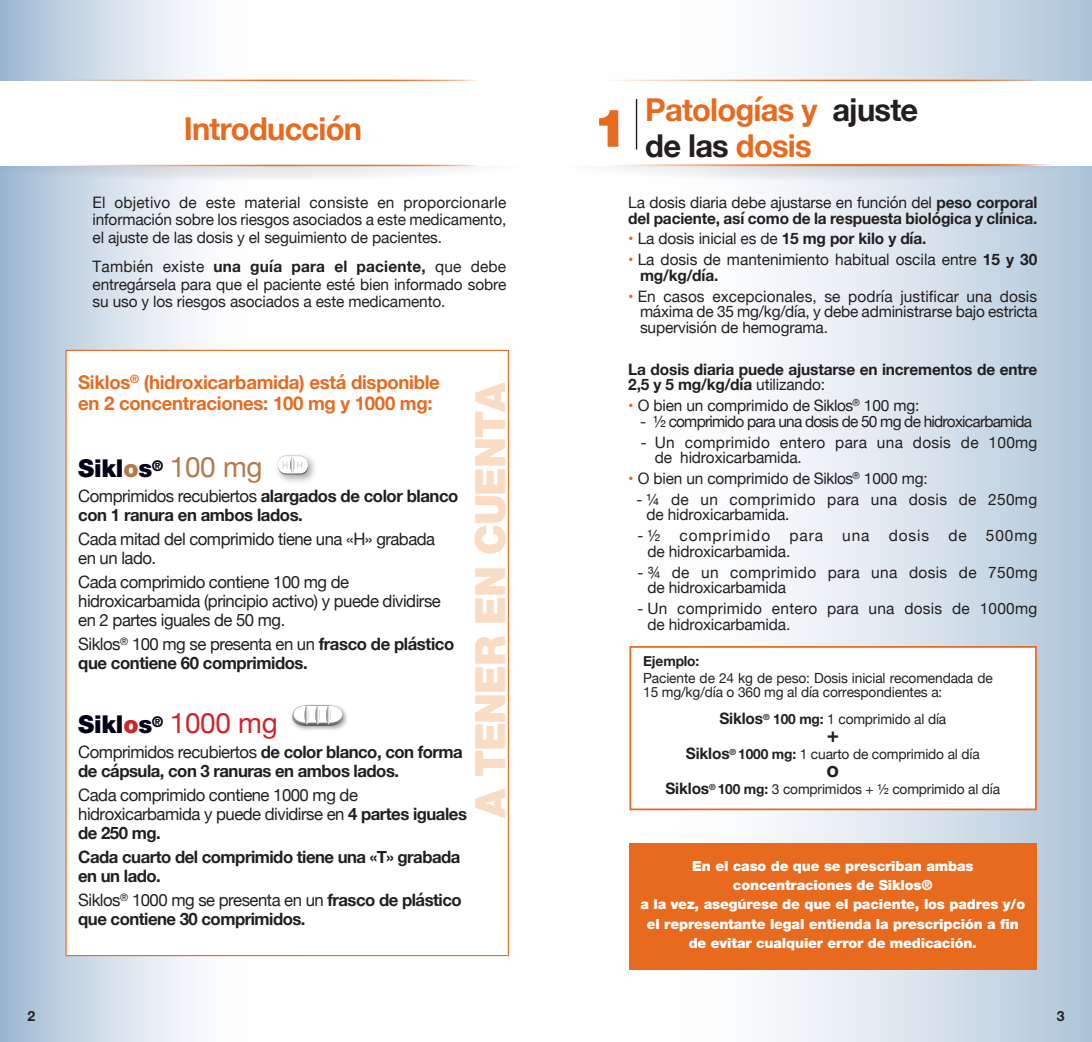
<style>
.page{position:relative;width:1092px;height:1042px;background:#fff}
.page>*{position:absolute;margin:0;border:0;box-sizing:border-box;transform-origin:0 0}
.t1{font:900 52.5px "Helvetica Neue";color:#e86a1f}
.t2{font:900 41.65px "Helvetica Neue";letter-spacing:-.03em;color:#fadbc4}
.t3{font:700 31.5px/36.8px "Helvetica Neue";letter-spacing:-.025em;color:#e86a1f}
.t4{font:28.35px "Helvetica Neue";letter-spacing:-.01em;color:#d1232a}
.t5{font:900 24.68px "Helvetica Neue";letter-spacing:-.01em;color:#000116}
.t6{font:700 21px "Helvetica Neue";color:#231f20}
.t7{font:700 18.9px/20.8px "Helvetica Neue";letter-spacing:-.015em;color:#e86a1f}
.t8{font:700 16.97px/18.9px "Helvetica Neue";letter-spacing:-.03em;color:#231f20}
.t9{font:16.97px/18.9px "Helvetica Neue";letter-spacing:-.03em;color:#231f20}
.t10{font:15.75px/17.5px "Helvetica Neue";letter-spacing:-.01em;color:#231f20;text-align:justify}
.t11{font:700 15.75px/15.8px "Helvetica Neue";letter-spacing:-.01em;color:#231f20}
.t12{font:15.75px/15.8px "Helvetica Neue";letter-spacing:.015em;color:#231f20}
.t13{font:15.75px/15.8px "Helvetica Neue";letter-spacing:.025em;color:#231f20}
.t14{font:15.75px/15.8px "Helvetica Neue";letter-spacing:.06em;color:#231f20}
.t15{font:15.75px "Helvetica Neue";letter-spacing:-.05em;color:#231f20}
.t16{font:14px/14px "Helvetica Neue";letter-spacing:-.01em;color:#231f20}
.t17{font:900 14px/19.2px "Helvetica Neue";letter-spacing:-.01em;color:#fff;text-align:center}
.t18{font:700 14px "Helvetica Neue";letter-spacing:-.01em;color:#231f20}
.s1{color:#231f20}
.s2{font-weight:700}
.s3{color:#b27a4a}
.s4{font-weight:400;font-size:28.35px;color:#b27a4a}
.s5{font-weight:400}
.s6{font-weight:900;font-size:24.68px;color:#000116}
.s7{font-weight:900;font-size:24.68px}
.s8{color:#e86a1f}
.s9{font-weight:700;font-size:15.75px}
</style>
<div class="page">
<div style="left:577px;top:0;width:514px;height:1042px;background:linear-gradient(to right,#fff,#bacdde)"></div>
<svg style="left:546px;top:141px;width:545px;height:40px"></svg>
<div style="left:546px;top:81px;width:545px;height:84px;background:#fff"></div>
<hr style="left:600px;top:80px;width:437px;height:1px;background:#e86a1f">
<hr style="left:600px;top:165px;width:437px;height:1px;background:#e86a1f">
<svg style="left:0;top:0;width:299px;height:1042px"></svg>
<svg style="left:0;top:165px;width:476px;height:16px"></svg>
<div style="left:0;top:81px;width:546px;height:84px;background:#fff"></div>
<hr style="left:635px;top:99px;width:2px;height:51px;background:#231f20">
<div style="left:629px;top:844px;width:407px;height:126px;background:#e86a1f"></div>
<hr style="left:40px;top:80px;width:436px;height:1px;background:#e86a1f">
<hr style="left:40px;top:165px;width:436px;height:1px;background:#e86a1f">
<hr style="left:615px;top:164px;width:437px;height:1px;background:#e86a1f">
<div style="left:629px;top:646px;width:407px;height:164px;background:#fff;border:2px solid #e86a1f"></div>
<div style="left:66px;top:350px;width:442px;height:605px;background:#fff"></div>
<div style="left:290px;top:703px;width:59px;height:29px;background:#231f20;opacity:.4"></div>
<div style="left:305px;top:705px;width:25px;height:18px;background:#a8a9ac"></div>
<svg style="left:292px;top:706px;width:51px;height:20px"></svg>
<div style="left:274px;top:452px;width:44px;height:33px;background:#231f20;opacity:.4"></div>
<svg style="left:278px;top:456px;width:30px;height:18px"></svg>
<p class="t18" style="left:27px;top:1005px;width:9px">2</p>
<h3 class="t3" style="left:184px;top:111px;width:180px">Introducción</h3>
<h1 class="t1" style="left:593px;top:97px;width:36px">1</h1>
<h3 class="t3" style="left:645px;top:92px;width:274px">Patologías y <span class="s1">ajuste de las</span> dosis</h3>
<p class="t10" style="left:92px;top:194px;width:415px">El objetivo de este material consiste en proporcionarle información sobre los riesgos asociados a este medicamento, el ajuste de las dosis y el seguimiento de pacientes.</p>
<p class="t10" style="left:92px;top:259px;width:415px">También existe <span class="s2">una guía para el paciente,</span> que debe entregársela para que el paciente esté bien informado sobre su uso y los riesgos asociados a este medicamento.</p>
<p class="t7" style="left:78px;top:372px;width:363px">Siklos<sup>®</sup> (hidroxicarbamida) está disponible en 2 concentraciones: 100 mg y 1000 mg:</p>
<h2 class="t2" style="left:465px;top:818px;width:437px;rotate:-90deg">A TENER EN CUENTA</h2>
<h3 class="t5" style="left:78px;top:454px;width:186px">Sikl<span class="s3">o</span>s<sup>®</sup> <span class="s4">100 mg</span></h3>
<p class="t8" style="left:78px;top:486px;width:382px"><span class="s5">Comprimidos recubiertos</span> alargados de color blanco con 1 ranura en ambos lados.</p>
<p class="t9" style="left:78px;top:530px;width:358px">Cada mitad del comprimido tiene una «H» grabada en un lado.</p>
<p class="t9" style="left:78px;top:574px;width:364px">Cada comprimido contiene 100 mg de hidroxicarbamida (principio activo) y puede dividirse en 2 partes iguales de 50 mg.</p>
<p class="t8" style="left:78px;top:635px;width:377px"><span class="s5">Siklos</span><sup>®</sup> <span class="s5">100 mg se presenta en un</span> frasco de plástico que contiene 60 comprimidos.</p>
<h3 class="t4" style="left:78px;top:703px;width:201px"><span class="s6">Sikl</span><span class="s7">o</span><span class="s6">s</span><sup>®</sup> 1000 mg</h3>
<p class="t8" style="left:78px;top:742px;width:386px"><span class="s5">Comprimidos recubiertos</span> de color blanco, con forma de cápsula, con 3 ranuras en ambos lados.</p>
<p class="t9" style="left:78px;top:786px;width:390px">Cada comprimido contiene 1000 mg de hidroxicarbamida y puede dividirse en <span class="s2">4 partes iguales de 250 mg.</span></p>
<p class="t8" style="left:78px;top:848px;width:384px">Cada cuarto del comprimido tiene una «T» grabada en un lado.</p>
<p class="t8" style="left:78px;top:891px;width:385px"><span class="s5">Siklos</span><sup>®</sup> <span class="s5">1000 mg se presenta en un</span> frasco de plástico que contiene 30 comprimidos.</p>
<p class="t11" style="left:628px;top:195px;width:410px"><span class="s5">La dosis diaria debe ajustarse en función del</span> peso corporal del paciente, así como de la respuesta biológica y clínica.</p>
<p class="t10" style="left:628px;top:231px;width:299px"><span class="s8">•</span> La dosis inicial es de <span class="s2">15 mg por kilo y día.</span></p>
<p class="t10" style="left:640px;top:253px;width:399px;line-height:15.8px;text-indent:-12px"><span class="s8">•</span> La dosis de mantenimiento habitual oscila entre <span class="s2">15 y 30 mg/kg/día.</span></p>
<p class="t10" style="left:640px;top:289px;width:399px;line-height:15.8px;text-indent:-12px"><span class="s8">•</span> En casos excepcionales, se podría justificar una dosis máxima de 35 mg/kg/día, y debe administrarse bajo estricta supervisión de hemograma.</p>
<p class="t11" style="left:628px;top:361px;width:410px">La dosis diaria puede ajustarse en incrementos de entre<br>2,5 y 5 mg/kg/día <span class="s5">utilizando:</span></p>
<p class="t10" style="left:628px;top:398px;width:292px"><span class="s8">•</span> O bien un comprimido de Siklos<sup>®</sup> 100 mg:</p>
<p class="t15" style="left:640px;top:410px;width:393px">- ½ comprimido para una dosis de 50 mg de hidroxicarbamida</p>
<p class="t12" style="left:654px;top:435px;width:384px;text-indent:-14px">- Un comprimido entero para una dosis de 100mg de hidroxicarbamida.</p>
<p class="t10" style="left:628px;top:470px;width:301px"><span class="s8">•</span> O bien un comprimido de Siklos<sup>®</sup> 1000 mg:</p>
<p class="t13" style="left:646px;top:492px;width:392px;text-indent:-10px">- ¼ de un comprimido para una dosis de 250mg de hidroxicarbamida.</p>
<p class="t14" style="left:647px;top:528px;width:391px;text-indent:-10px">- ½ comprimido para una dosis de 500mg de hidroxicarbamida.</p>
<p class="t13" style="left:647px;top:565px;width:391px;text-indent:-10px">- ¾ de un comprimido para una dosis de 750mg de hidroxicarbamida</p>
<p class="t12" style="left:647px;top:601px;width:391px;text-indent:-10px">- Un comprimido entero para una dosis de 1000mg de hidroxicarbamida.</p>
<p class="t18" style="left:643px;top:650px;width:58px">Ejemplo:</p>
<p class="t16" style="left:643px;top:671px;width:351px">Paciente de 24 kg de peso: Dosis inicial recomendada de<br>15 mg/kg/día o 360 mg al día correspondientes a:</p>
<p class="t16" style="left:719px;top:713px;width:228px"><span class="s9">Siklos</span><sup>®</sup> <span class="s2">100 mg:</span> 1 comprimido al día</p>
<h3 class="t6" style="left:826px;top:718px;width:14px">+</h3>
<p class="t16" style="left:685px;top:748px;width:295px"><span class="s9">Siklos</span><sup>®</sup> <span class="s2">1000 mg:</span> 1 cuarto de comprimido al día</p>
<h3 class="t6" style="left:826px;top:753px;width:14px">o</h3>
<p class="t16" style="left:665px;top:783px;width:336px"><span class="s9">Siklos</span><sup>®</sup> <span class="s2">100 mg:</span> 3 comprimidos + ½ comprimido al día</p>
<p class="t17" style="left:640px;top:856px;width:386px">En el caso de que se prescriban ambas concentraciones de Siklos®<br>a la vez, asegúrese de que el paciente, los padres y/o el representante legal entienda la prescripción a fin de evitar cualquier error de medicación.</p>
<p class="t18" style="left:1056px;top:1005px;width:9px">3</p>
</div>
